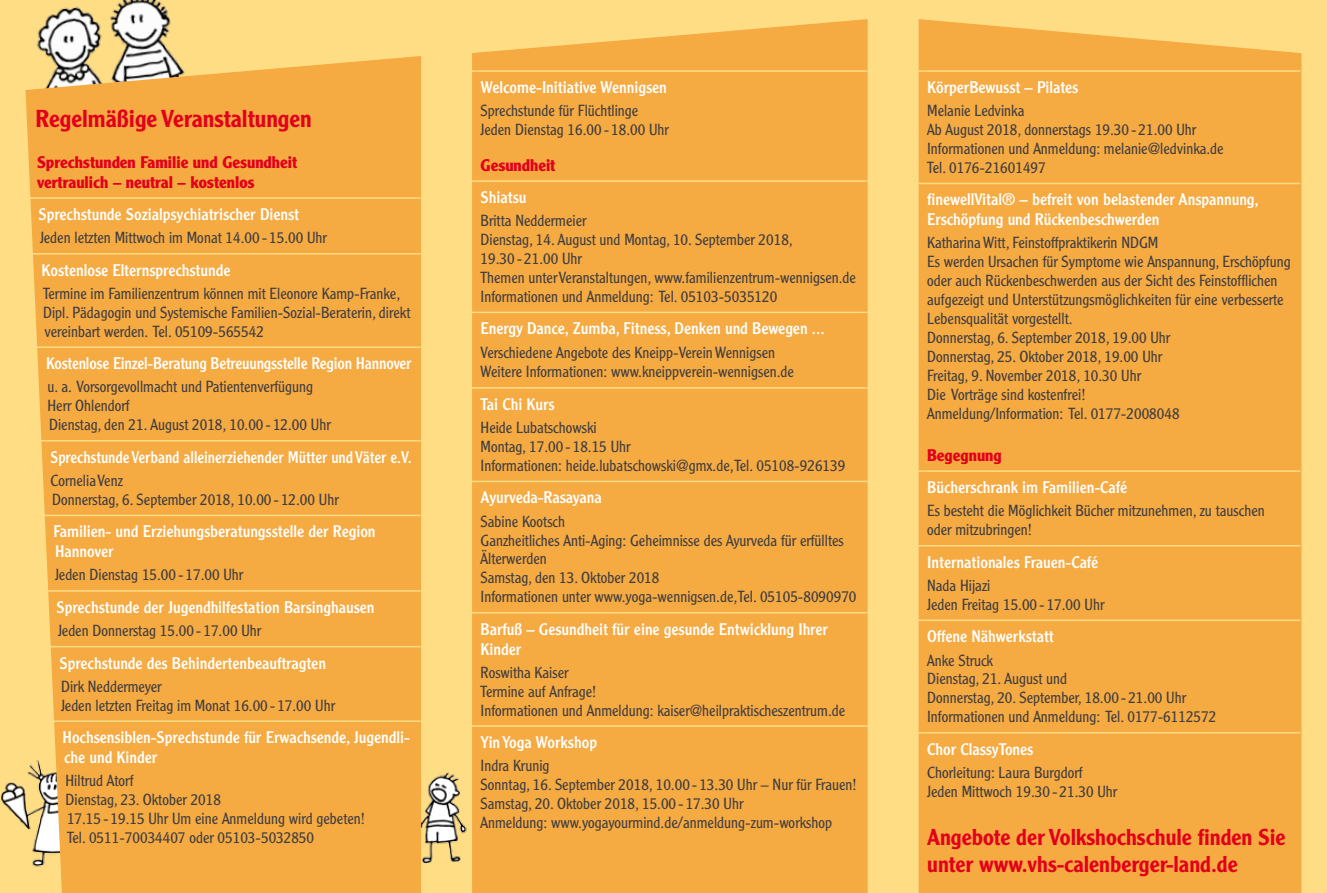
<style>
.page{position:relative;width:1327px;height:893px;background:#ffdd85}
.page>*{position:absolute;margin:0;border:0;box-sizing:border-box;transform-origin:0 0}
.t1{font:500 24px "Clearface Gothic LH";color:#e2001a}
.t2{font:500 22.5px/27px "Clearface Gothic LH";color:#e2001a}
.t3{font:16.5px/19.8px "Clearface Gothic LH";color:#fff}
.t4{font:700 16.5px/19.8px "Clearface Gothic LH";color:#e2001a}
.t5{font:16.5px "Clearface Gothic LH";color:#fff;scale:.95 1}
.t6{font:300 15.75px/18.9px "Clearface Gothic LH";color:#3e3d40}
</style>
<div class="page">
<img style="left:145px;top:0;width:28px;height:56px">
<img style="left:25px;top:0;width:120px;height:97px">
<img style="left:1px;top:782px;width:25px;height:45px">
<img style="left:421px;top:772px;width:46px;height:92px">
<div style="left:918px;top:19px;width:383px;height:874px;background:#f6aa42"></div>
<div style="left:26px;top:56px;width:395px;height:837px;background:#f6aa42"></div>
<div style="left:472px;top:19px;width:395px;height:874px;background:#f6aa42"></div>
<hr style="left:30px;top:197px;width:391px;height:2px;background:#ffdd85">
<hr style="left:32px;top:253px;width:389px;height:1px;background:#ffdd85">
<hr style="left:36px;top:346px;width:385px;height:2px;background:#ffdd85">
<hr style="left:41px;top:440px;width:380px;height:2px;background:#ffdd85">
<hr style="left:44px;top:515px;width:377px;height:1px;background:#ffdd85">
<hr style="left:48px;top:590px;width:373px;height:2px;background:#ffdd85">
<hr style="left:50px;top:646px;width:371px;height:1px;background:#ffdd85">
<hr style="left:54px;top:720px;width:367px;height:2px;background:#ffdd85">
<hr style="left:472px;top:70px;width:395px;height:2px;background:#ffdd85">
<hr style="left:472px;top:180px;width:395px;height:2px;background:#ffdd85">
<hr style="left:472px;top:312px;width:395px;height:1px;background:#ffdd85">
<hr style="left:472px;top:387px;width:395px;height:2px;background:#ffdd85">
<hr style="left:472px;top:481px;width:395px;height:1px;background:#ffdd85">
<hr style="left:472px;top:612px;width:395px;height:1px;background:#ffdd85">
<hr style="left:472px;top:725px;width:395px;height:2px;background:#ffdd85">
<hr style="left:918px;top:70px;width:382px;height:2px;background:#ffdd85">
<hr style="left:918px;top:183px;width:382px;height:1px;background:#ffdd85">
<hr style="left:918px;top:470px;width:382px;height:2px;background:#ffdd85">
<hr style="left:918px;top:545px;width:382px;height:1px;background:#ffdd85">
<hr style="left:918px;top:620px;width:382px;height:1px;background:#ffdd85">
<hr style="left:918px;top:732px;width:382px;height:1px;background:#ffdd85">
<h1 class="t1" style="left:36px;top:103px;width:278px">Regelmäßige Veranstaltungen</h1>
<p class="t4" style="left:37px;top:152px;width:262px">Sprechstunden Familie und Gesundheit vertraulich – neutral – kostenlos</p>
<p class="t3" style="left:39px;top:204px;width:262px">Sprechstunde Sozialpsychiatrischer Dienst</p>
<p class="t6" style="left:40px;top:228px;width:288px">Jeden letzten Mittwoch im Monat 14.00 - 15.00 Uhr</p>
<p class="t3" style="left:42px;top:260px;width:190px">Kostenlose Elternsprechstunde</p>
<p class="t6" style="left:43px;top:284px;width:369px">Termine im Familienzentrum können mit Eleonore Kamp-Franke,<br>Dipl. Pädagogin und Systemische Familien-Sozial-Beraterin, direkt vereinbart werden. Tel. 05109-565542</p>
<p class="t3" style="left:46px;top:353px;width:367px">Kostenlose Einzel-Beratung Betreuungsstelle Region Hannover</p>
<p class="t6" style="left:48px;top:377px;width:285px">u. a. Vorsorgevollmacht und Patientenverfügung<br>Herr Ohlendorf<br>Dienstag, den 21. August 2018, 10.00 - 12.00 Uhr</p>
<p class="t5" style="left:51px;top:447px;width:382px">Sprechstunde Verband alleinerziehender Mütter und Väter e.V.</p>
<p class="t6" style="left:51px;top:471px;width:290px">Cornelia Venz<br>Donnerstag, 6. September 2018, 10.00 - 12.00 Uhr</p>
<p class="t3" style="left:54px;top:521px;width:323px">Familien- und Erziehungsberatungsstelle der Region<br>Hannover</p>
<p class="t6" style="left:55px;top:565px;width:190px">Jeden Dienstag 15.00 - 17.00 Uhr</p>
<p class="t3" style="left:57px;top:597px;width:319px">Sprechstunde der Jugendhilfestation Barsinghausen</p>
<p class="t6" style="left:58px;top:621px;width:205px">Jeden Donnerstag 15.00 - 17.00 Uhr</p>
<p class="t3" style="left:60px;top:653px;width:268px">Sprechstunde des Behindertenbeauftragten</p>
<p class="t6" style="left:61px;top:677px;width:276px">Dirk Neddermeyer<br>Jeden letzten Freitag im Monat 16.00 - 17.00 Uhr</p>
<p class="t3" style="left:63px;top:727px;width:349px">Hochsensiblen-Sprechstunde für Erwachsende, Jugendli&shy;che und Kinder</p>
<p class="t6" style="left:66px;top:771px;width:301px">Hiltrud Atorf<br>Dienstag, 23. Oktober 2018<br>17.15 - 19.15 Uhr Um eine Anmeldung wird gebeten!<br>Tel. 0511-70034407 oder 05103-5032850</p>
<p class="t3" style="left:480px;top:77px;width:188px">Welcome-Initiative Wennigsen</p>
<p class="t6" style="left:480px;top:101px;width:190px">Sprechstunde für Flüchtlinge<br>Jeden Dienstag 16.00 - 18.00 Uhr</p>
<p class="t4" style="left:480px;top:155px;width:76px">Gesundheit</p>
<p class="t3" style="left:480px;top:187px;width:47px">Shiatsu</p>
<p class="t6" style="left:480px;top:211px;width:377px">Britta Neddermeier<br>Dienstag, 14. August und Montag, 10. September 2018,<br>19.30 - 21.00 Uhr<br>Themen unter Veranstaltungen, www.familienzentrum-wennigsen.de Informationen und Anmeldung: Tel. 05103-5035120</p>
<p class="t3" style="left:480px;top:318px;width:346px">Energy Dance, Zumba, Fitness, Denken und Bewegen ...</p>
<p class="t6" style="left:480px;top:342px;width:315px;line-height:19.8px">Verschiedene Angebote des Kneipp-Verein Wennigsen<br>Weitere Informationen: www.kneippverein-wennigsen.de</p>
<p class="t3" style="left:480px;top:394px;width:75px">Tai Chi Kurs</p>
<p class="t6" style="left:480px;top:418px;width:366px">Heide Lubatschowski<br>Montag, 17.00 - 18.15 Uhr<br>Informationen: heide.lubatschowski@gmx.de, Tel. 05108-926139</p>
<p class="t3" style="left:480px;top:487px;width:123px">Ayurveda-Rasayana</p>
<p class="t6" style="left:480px;top:512px;width:377px">Sabine Kootsch<br>Ganzheitliches Anti-Aging: Geheimnisse des Ayurveda für erfülltes Älterwerden<br>Samstag, den 13. Oktober 2018<br>Informationen unter www.yoga-wennigsen.de, Tel. 05105-8090970</p>
<p class="t3" style="left:480px;top:619px;width:349px">Barfuß – Gesundheit für eine gesunde Entwicklung Ihrer<br>Kinder</p>
<p class="t6" style="left:480px;top:663px;width:366px">Roswitha Kaiser<br>Termine auf Anfrage!<br>Informationen und Anmeldung: kaiser@heilpraktischeszentrum.de</p>
<p class="t3" style="left:480px;top:732px;width:118px">Yin Yoga Workshop</p>
<p class="t6" style="left:480px;top:756px;width:377px">Indra Krunig<br>Sonntag, 16. September 2018, 10.00 - 13.30 Uhr – Nur für Frauen!<br>Samstag, 20. Oktober 2018, 15.00 - 17.30 Uhr<br>Anmeldung: www.yogayourmind.de/anmeldung-zum-workshop</p>
<p class="t3" style="left:927px;top:77px;width:153px">KörperBewusst – Pilates</p>
<p class="t6" style="left:927px;top:101px;width:298px">Melanie Ledvinka<br>Ab August 2018, donnerstags 19.30 - 21.00 Uhr Informationen und Anmeldung: melanie@ledvinka.de Tel. 0176-21601497</p>
<p class="t3" style="left:927px;top:190px;width:333px">finewellVital® – befreit von belastender Anspannung,<br>Erschöpfung und Rückenbeschwerden</p>
<p class="t6" style="left:927px;top:233px;width:365px">Katharina Witt, Feinstoffpraktikerin NDGM<br>Es werden Ursachen für Symptome wie Anspannung, Erschöpfung oder auch Rückenbeschwerden aus der Sicht des Feinstofflichen aufgezeigt und Unterstützungsmöglichkeiten für eine verbesserte Lebensqualität vorgestellt.<br>Donnerstag, 6. September 2018, 19.00 Uhr<br>Donnerstag, 25. Oktober 2018, 19.00 Uhr<br>Freitag, 9. November 2018, 10.30 Uhr<br>Die Vorträge sind kostenfrei!<br>Anmeldung/Information: Tel. 0177-2008048</p>
<p class="t4" style="left:927px;top:445px;width:76px">Begegnung</p>
<p class="t3" style="left:927px;top:477px;width:201px">Bücherschrank im Familien-Café</p>
<p class="t6" style="left:927px;top:501px;width:339px">Es besteht die Möglichkeit Bücher mitzunehmen, zu tauschen oder mitzubringen!</p>
<p class="t3" style="left:927px;top:552px;width:173px">Internationales Frauen-Café</p>
<p class="t6" style="left:927px;top:576px;width:179px">Nada Hijazi<br>Jeden Freitag 15.00 - 17.00 Uhr</p>
<p class="t3" style="left:927px;top:626px;width:128px">Offene Nähwerkstatt</p>
<p class="t6" style="left:927px;top:650px;width:291px">Anke Struck<br>Dienstag, 21. August und<br>Donnerstag, 20. September, 18.00 - 21.00 Uhr<br>Informationen und Anmeldung: Tel. 0177-6112572</p>
<p class="t3" style="left:927px;top:739px;width:108px">Chor ClassyTones</p>
<p class="t6" style="left:927px;top:763px;width:192px">Chorleitung: Laura Burgdorf<br>Jeden Mittwoch 19.30 - 21.30 Uhr</p>
<h2 class="t2" style="left:927px;top:823px;width:360px">Angebote der Volkshochschule finden Sie unter www.vhs-calenberger-land.de</h2>
</div>
